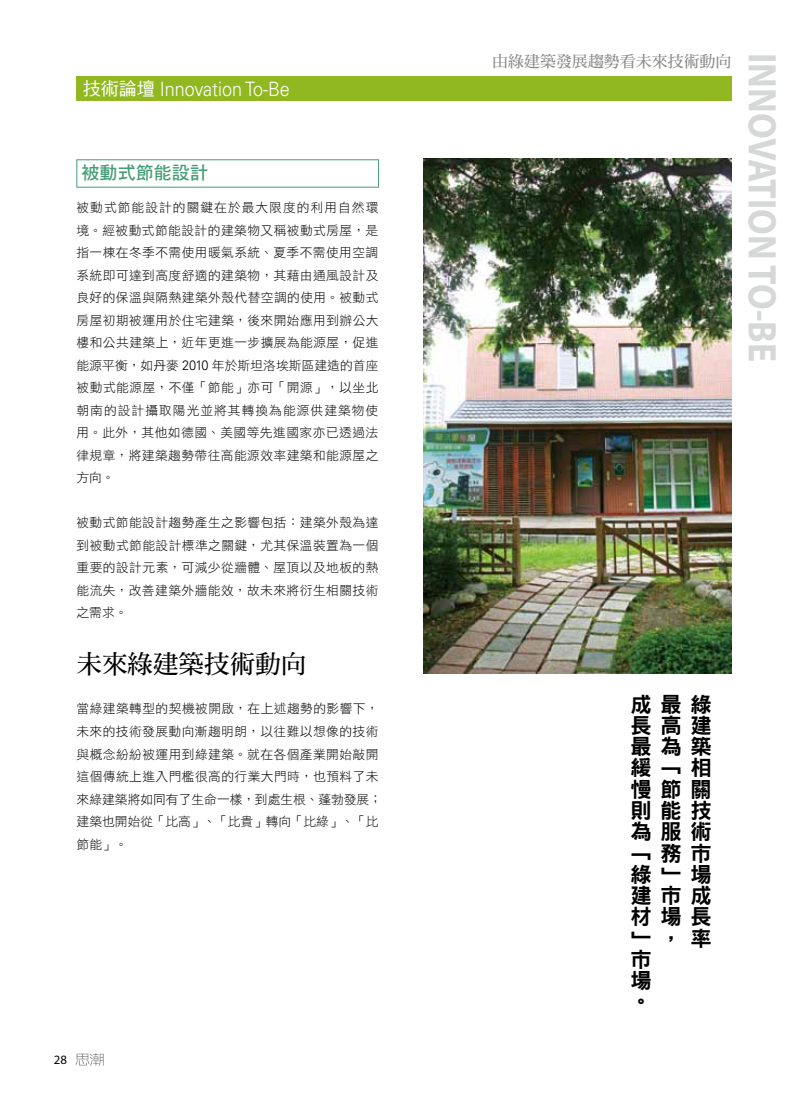
<style>
.page{position:relative;width:806px;height:1106px;background:#fff}
.page>*{position:absolute;margin:0;border:0;box-sizing:border-box;transform-origin:0 0}
.t1{font:700 40.05px "Myriad Pro";color:#d6d7d7;scale:.89 1}
.t2{font:25.5px "DF Ming Std W7";color:#000}
.t3{font:21.3px/21.3px "DF Hei Std W9";color:#000;text-align:justify}
.t4{font:300 19.8px "Univers LT Std";color:#fff;scale:.91 1}
.t5{font:18px "DF Hei Std W7";color:#449d77}
.t6{font:15.9px "DF Ming Std W7";color:#898989}
.t7{font:12.75px/22.5px "DF Hei Std W3";letter-spacing:.03em;color:#000;text-align:justify}
.t8{font:12.75px "Myriad Pro";color:#000}
.s1{font-family:"DF Hei Std W5";font-weight:400;font-size:18px}
.s2{font-family:"Univers LT Std";font-weight:300;font-size:13.65px}
</style>
<div class="page">
<svg style="left:75px;top:1053px;width:29px;height:12px"></svg>
<div style="left:77px;top:77px;width:654px;height:24px;background:#91b821"></div>
<img style="left:424px;top:158px;width:307px;height:515px">
<div style="left:77px;top:159px;width:302px;height:28px;border:1px solid #449d77"></div>
<h3 class="t4" style="left:83px;top:77px;width:229px"><span class="s1">技術論壇</span> Innovation To-Be</h3>
<h3 class="t5" style="left:82px;top:163px;width:128px">被動式節能設計</h3>
<p class="t7" style="left:76px;top:196px;width:304px">被動式節能設計的關鍵在於最大限度的利用自然環境。經被動式節能設計的建築物又稱被動式房屋，是指一棟在冬季不需使用暖氣系統、夏季不需使用空調系統即可達到高度舒適的建築物，其藉由通風設計及良好的保溫與隔熱建築外殼代替空調的使用。被動式房屋初期被運用於住宅建築，後來開始應用到辦公大樓和公共建築上，近年更進一步擴展為能源屋，促進能源平衡，如丹麥 <span class="s2">2010</span> 年於斯坦洛埃斯區建造的首座被動式能源屋，不僅「節能」亦可「開源」，以坐北朝南的設計攝取陽光並將其轉換為能源供建築物使用。此外，其他如德國、美國等先進國家亦已透過法律規章，將建築趨勢帶往高能源效率建築和能源屋之方向。</p>
<p class="t7" style="left:76px;top:511px;width:304px">被動式節能設計趨勢產生之影響包括：建築外殼為達到被動式節能設計標準之關鍵，尤其保溫裝置為一個重要的設計元素，可減少從牆體、屋頂以及地板的熱能流失，改善建築外牆能效，故未來將衍生相關技術之需求。</p>
<h2 class="t2" style="left:77px;top:650px;width:231px">未來綠建築技術動向</h2>
<p class="t7" style="left:76px;top:697px;width:307px;text-align:left">當綠建築轉型的契機被開啟，在上述趨勢的影響下，未來的技術發展動向漸趨明朗，以往難以想像的技術與概念紛紛被運用到綠建築。就在各個產業開始敲開這個傳統上進入門檻很高的行業大門時，也預料了未來綠建築將如同有了生命一樣，到處生根、蓬勃發展；建築也開始從「比高」、「比貴」轉向「比綠」、「比節能」。</p>
<p class="t8" style="left:54px;top:1052px;width:15px">28</p>
<p class="t6" style="left:492px;top:53px;width:241px">由綠建築發展趨勢看未來技術動向</p>
<h1 class="t1" style="left:788px;top:53px;width:348px;rotate:90deg">INNOVATION TO-BE</h1>
<h3 class="t3" style="left:630px;top:693px;width:22px">成長最緩慢則為﹁綠建材﹂市場。</h3>
<h3 class="t3" style="left:660px;top:693px;width:52px;text-align:right">綠<br>建<br>築<br>相<br>關<br>技<br>服術市<br>場<br>成<br>長<br>率</h3>
<h3 class="t3" style="left:660px;top:693px;width:22px">最高為﹁節能</h3>
<h3 class="t3" style="left:660px;top:842px;width:22px">務﹂市場，</h3>
</div>
